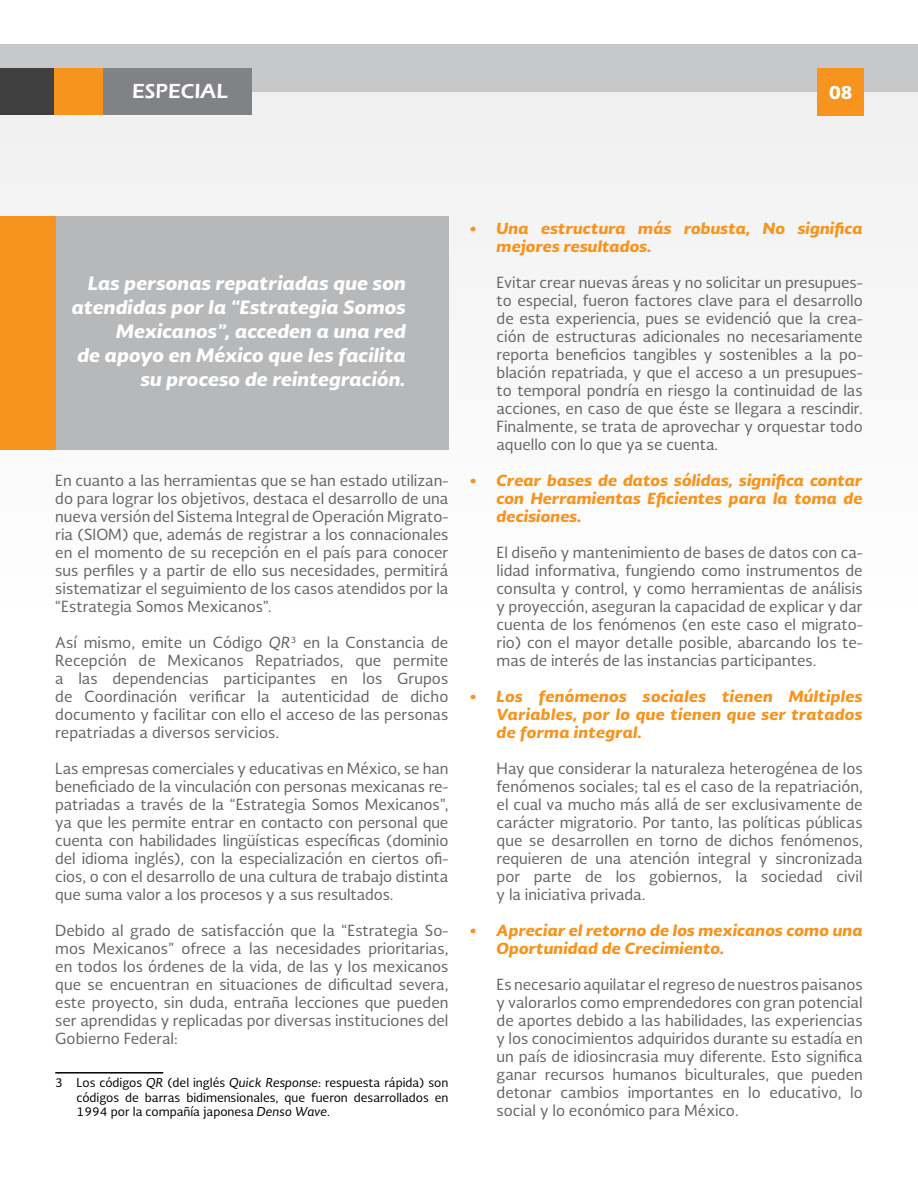
<style>
.page{position:relative;width:918px;height:1188px;background:#fff}
.page>*{position:absolute;margin:0;border:0;box-sizing:border-box;transform-origin:0 0}
.t1{font:600 21px "Eras ITC";color:#fff}
.t2{font:18px/24px "Soberana Sans Blacktalic";color:#fff;text-align:right}
.t3{font:900 18px "Soberana Sans";color:#fff}
.t4{font:15px/18px "Soberana Sans";color:#636466;text-align:justify}
.t5{font:15px/18px "Soberana Sans Blacktalic";color:#f7941e}
.t6{font:12px/14.4px "Soberana Sans";color:#000;text-align:justify}
.s1{font-style:italic}
</style>
<div class="page">
<div style="left:0;top:92px;width:918px;height:527px;background:#f8f8f8"></div>
<div style="left:0;top:216px;width:448px;height:234px;background:#b6b8ba"></div>
<div style="left:0;top:216px;width:55px;height:234px;background:#f7941e"></div>
<hr style="left:55px;top:1072px;width:108px;height:2px;background:#000">
<div style="left:0;top:44px;width:918px;height:48px;background:#c7c8ca"></div>
<div style="left:0;top:68px;width:252px;height:46px;background:#808285"></div>
<div style="left:4px;top:68px;width:99px;height:46px;background:#f7941e"></div>
<div style="left:0;top:68px;width:54px;height:46px;background:#404040"></div>
<div style="left:818px;top:68px;width:46px;height:48px;background:#f7941e"></div>
<h1 class="t1" style="left:132px;top:79px;width:97px">ESPECIAL</h1>
<p class="t3" style="left:829px;top:80px;width:25px">08</p>
<p class="t2" style="left:72px;top:271px;width:336px">Las personas repatriadas que son atendidas por la “Estrategia Somos<br>Mexicanos”, acceden a una red<br>de apoyo en México que les facilita su proceso de reintegración.</p>
<p class="t4" style="left:55px;top:471px;width:395px">En cuanto a las herramientas que se han estado utilizan&shy;do para lograr los objetivos, destaca el desarrollo de una nueva versión del Sistema Integral de Operación Migrato&shy;ria (SIOM) que, además de registrar a los connacionales en el momento de su recepción en el país para conocer sus perfiles y a partir de ello sus necesidades, permitirá sistematizar el seguimiento de los casos atendidos por la “Estrategia Somos Mexicanos”.</p>
<p class="t4" style="left:55px;top:633px;width:395px">Así mismo, emite un Código <span class="s1">QR</span><sup>3</sup> en la Constancia de Recepción de Mexicanos Repatriados, que permite a las dependencias participantes en los Grupos de Coordinación verificar la autenticidad de dicho documento y facilitar con ello el acceso de las personas repatriadas a diversos servicios.</p>
<p class="t4" style="left:55px;top:759px;width:395px">Las empresas comerciales y educativas en México, se han beneficiado de la vinculación con personas mexicanas re&shy;patriadas a través de la “Estrategia Somos Mexicanos”, ya que les permite entrar en contacto con personal que cuenta con habilidades lingüísticas específicas (dominio del idioma inglés), con la especialización en ciertos ofi&shy;cios, o con el desarrollo de una cultura de trabajo distinta que suma valor a los procesos y a sus resultados.</p>
<p class="t4" style="left:55px;top:921px;width:395px">Debido al grado de satisfacción que la “Estrategia So&shy;mos Mexicanos” ofrece a las necesidades prioritarias, en todos los órdenes de la vida, de las y los mexicanos que se encuentran en situaciones de dificultad severa, este proyecto, sin duda, entraña lecciones que pueden ser aprendidas y replicadas por diversas instituciones del Gobierno Federal:</p>
<p class="t6" style="left:77px;top:1075px;width:373px;text-indent:-21px">3 Los códigos <span class="s1">QR</span> (del inglés <span class="s1">Quick Response</span>: respuesta rápida) son códigos de barras bidimensionales, que fueron desarrollados en 1994 por la compañía japonesa <span class="s1">Denso Wave</span>.</p>
<p class="t5" style="left:497px;top:219px;width:368px;text-indent:-27px">• Una estructura más robusta, No significa mejores resultados.</p>
<p class="t4" style="left:497px;top:273px;width:368px">Evitar crear nuevas áreas y no solicitar un presupues&shy;to especial, fueron factores clave para el desarrollo de esta experiencia, pues se evidenció que la crea&shy;ción de estructuras adicionales no necesariamente reporta beneficios tangibles y sostenibles a la po&shy;blación repatriada, y que el acceso a un presupues&shy;to temporal pondría en riesgo la continuidad de las acciones, en caso de que éste se llegara a rescindir.<br>Finalmente, se trata de aprovechar y orquestar todo aquello con lo que ya se cuenta.</p>
<p class="t5" style="left:497px;top:471px;width:368px;text-align:justify;text-indent:-27px">• Crear bases de datos sólidas, significa contar con Herramientas Eficientes para la toma de decisiones.</p>
<p class="t4" style="left:497px;top:543px;width:368px">El diseño y mantenimiento de bases de datos con ca&shy;lidad informativa, fungiendo como instrumentos de consulta y control, y como herramientas de análisis y proyección, aseguran la capacidad de explicar y dar cuenta de los fenómenos (en este caso el migrato&shy;rio) con el mayor detalle posible, abarcando los te&shy;mas de interés de las instancias participantes.</p>
<p class="t5" style="left:497px;top:687px;width:368px;text-align:justify;text-indent:-27px">• Los fenómenos sociales tienen Múltiples Variables, por lo que tienen que ser tratados de forma integral.</p>
<p class="t4" style="left:497px;top:759px;width:368px">Hay que considerar la naturaleza heterogénea de los fenómenos sociales; tal es el caso de la repatriación, el cual va mucho más allá de ser exclusivamente de carácter migratorio. Por tanto, las políticas públicas que se desarrollen en torno de dichos fenómenos, requieren de una atención integral y sincronizada por parte de los gobiernos, la sociedad civil y la iniciativa privada.</p>
<p class="t5" style="left:497px;top:921px;width:368px;text-indent:-27px">• Apreciar el retorno de los mexicanos como una<br>Oportunidad de Crecimiento.</p>
<p class="t4" style="left:497px;top:975px;width:368px">Es necesario aquilatar el regreso de nuestros paisanos y valorarlos como emprendedores con gran potencial de aportes debido a las habilidades, las experiencias y los conocimientos adquiridos durante su estadía en un país de idiosincrasia muy diferente. Esto significa ganar recursos humanos biculturales, que pueden detonar cambios importantes en lo educativo, lo social y lo económico para México.</p>
</div>
